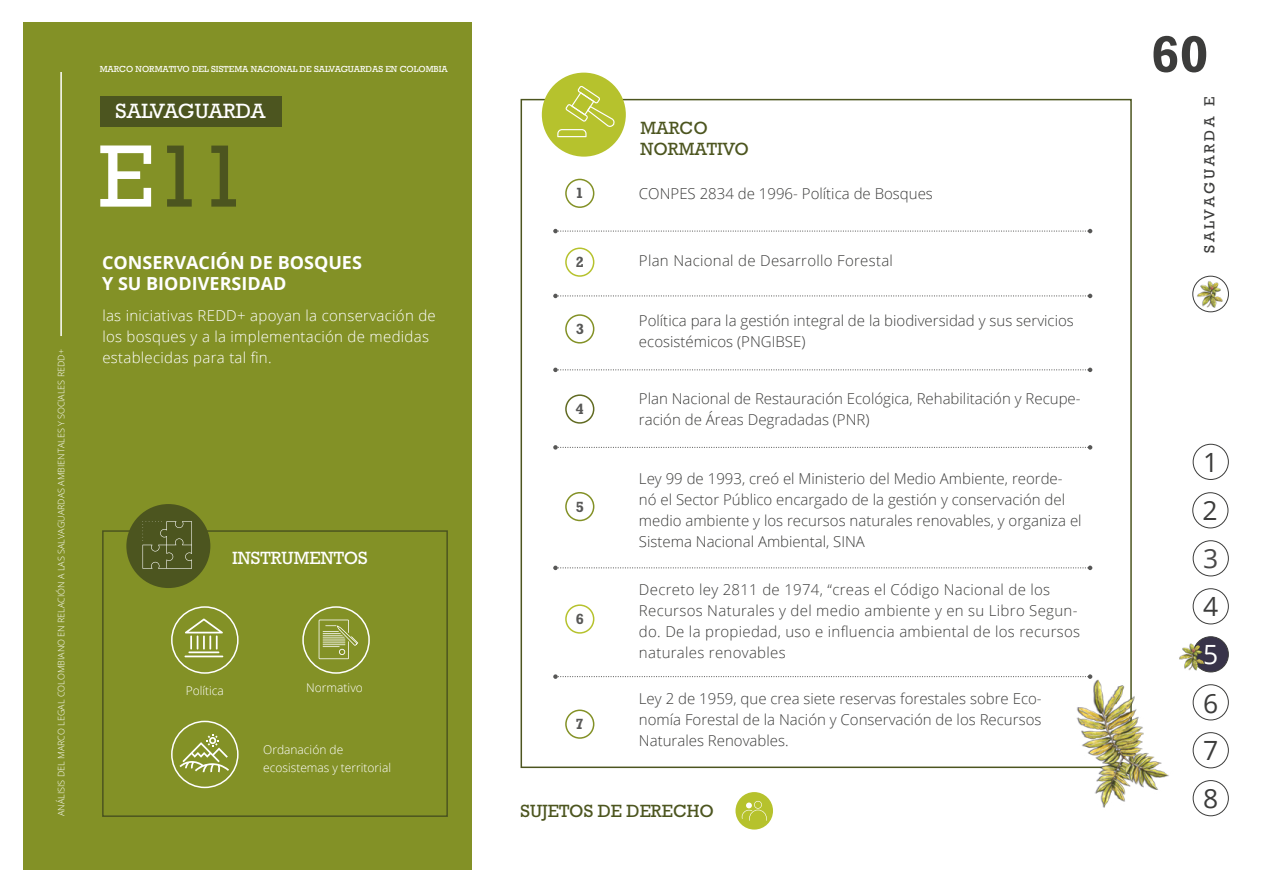
<style>
.page{position:relative;width:1263px;height:893px;background:#fff}
.page>*{position:absolute;margin:0;border:0;box-sizing:border-box;transform-origin:0 0}
.t1{font:90px "Rockwell";color:#4c551f}
.t2{font:700 52.35px "Rockwell";color:#3c3c3b}
.t3{font:26.55px/47.8px "Open Sans";color:#3c3c3b}
.t4{font:26.55px "Open Sans";color:#494848}
.t5{font:26.55px "Open Sans";color:#fff}
.t6{font:21px "Rockwell Std";letter-spacing:-.005em;color:#fff}
.t7{font:700 18px/21px "Open Sans";color:#fff}
.t8{font:18px/21px "Rockwell Std";color:#4c551f}
.t9{font:18px "Rockwell Std";color:#fff}
.t10{font:300 15px/21px "Open Sans";color:#3c3c3b}
.t11{font:300 15px/21px "Open Sans";letter-spacing:.02em;color:#3c3c3b}
.t12{font:300 15px/21px "Open Sans";letter-spacing:.02em;color:#fff}
.t13{font:15px "Rockwell";letter-spacing:.19em;color:#3c3c3b}
.t14{font:700 15px "Rockwell Std";color:#575756}
.t15{font:300 12px/18px "Open Sans";color:#fff}
.t16{font:300 9px "Open Sans";color:#fff}
.t17{font:9px "Rockwell";color:#fff}
.s1{color:#fff}
</style>
<div class="page">
<div style="left:24px;top:22px;width:448px;height:848px;background:#839126"></div>
<hr style="left:60px;top:72px;width:2px;height:264px;background:#fff">
<div style="left:1193px;top:444px;width:35px;height:36px;border:1px solid #3c3c3b;border-radius:50%"></div>
<div style="left:1193px;top:540px;width:35px;height:36px;border:1px solid #3c3c3b;border-radius:50%"></div>
<div style="left:1193px;top:637px;width:35px;height:35px;background:#383349;border-radius:50%"></div>
<div style="left:1193px;top:636px;width:35px;height:36px;border:1px solid #3c3c3b;border-radius:50%"></div>
<div style="left:1193px;top:732px;width:35px;height:36px;border:1px solid #3c3c3b;border-radius:50%"></div>
<div style="left:1193px;top:780px;width:35px;height:36px;border:1px solid #3c3c3b;border-radius:50%"></div>
<div style="left:1193px;top:588px;width:35px;height:36px;border:1px solid #3c3c3b;border-radius:50%"></div>
<div style="left:1193px;top:684px;width:35px;height:36px;border:1px solid #3c3c3b;border-radius:50%"></div>
<div style="left:1192px;top:492px;width:36px;height:36px;border:1px solid #3c3c3b;border-radius:50%"></div>
<img style="left:1179px;top:643px;width:31px;height:29px">
<div style="left:1192px;top:276px;width:37px;height:36px;border:1px solid #3c3c3b;border-radius:50%"></div>
<img style="left:1192px;top:276px;width:36px;height:36px">
<div style="left:100px;top:96px;width:181px;height:30px;background:#4c551f"></div>
<div style="left:102px;top:530px;width:346px;height:287px;border:2px solid #4c551f"></div>
<div style="left:126px;top:504px;width:84px;height:84px;background:#4c551f;border-radius:50%"></div>
<div style="left:171px;top:606px;width:68px;height:68px;border:2px solid #fff;border-radius:50%"></div>
<div style="left:171px;top:721px;width:68px;height:67px;border:2px solid #fff;border-radius:50%"></div>
<div style="left:302px;top:606px;width:68px;height:68px;border:2px solid #fff;border-radius:50%"></div>
<div style="left:542px;top:73px;width:84px;height:84px;background:#b6c22d;border-radius:50%"></div>
<img style="left:1061px;top:676px;width:147px;height:136px">
<div style="left:735px;top:792px;width:38px;height:38px;background:#b6c22d;border-radius:50%"></div>
<svg style="left:553px;top:229px;width:539px;height:4px"></svg>
<svg style="left:553px;top:294px;width:539px;height:4px"></svg>
<svg style="left:553px;top:368px;width:539px;height:4px"></svg>
<svg style="left:553px;top:445px;width:539px;height:5px"></svg>
<svg style="left:553px;top:566px;width:539px;height:4px"></svg>
<svg style="left:553px;top:674px;width:539px;height:5px"></svg>
<div style="left:565px;top:179px;width:29px;height:29px;border:2px solid #839126;border-radius:50%"></div>
<div style="left:565px;top:248px;width:29px;height:29px;border:2px solid #b6c22d;border-radius:50%"></div>
<div style="left:565px;top:604px;width:29px;height:30px;border:2px solid #b6c22d;border-radius:50%"></div>
<div style="left:565px;top:492px;width:29px;height:29px;border:2px solid #839126;border-radius:50%"></div>
<div style="left:565px;top:314px;width:29px;height:30px;border:2px solid #839126;border-radius:50%"></div>
<div style="left:565px;top:394px;width:29px;height:30px;border:2px solid #616b22;border-radius:50%"></div>
<div style="left:565px;top:709px;width:29px;height:30px;border:2px solid #839126;border-radius:50%"></div>
<svg style="left:142px;top:521px;width:50px;height:48px"></svg>
<svg style="left:557px;top:86px;width:58px;height:51px"></svg>
<svg style="left:185px;top:618px;width:38px;height:35px"></svg>
<hr style="left:184px;top:656px;width:39px;height:1px;background:#fff">
<svg style="left:319px;top:620px;width:39px;height:39px"></svg>
<svg style="left:179px;top:734px;width:50px;height:38px"></svg>
<svg style="left:742px;top:801px;width:25px;height:20px"></svg>
<p class="t16" style="left:55px;top:816px;width:468px;rotate:-90deg">ANÁLISIS DEL MARCO LEGAL COLOMBIANO EN RELACIÓN A LAS SALVAGUARDAS AMBIENTALES Y SOCIALES REDD+</p>
<p class="t17" style="left:100px;top:64px;width:350px">MARCO NORMATIVO DEL SISTEMA NACIONAL DE SALVAGUARDAS EN COLOMBIA</p>
<h3 class="t6" style="left:116px;top:99px;width:151px">SALVAGUARDA</h3>
<h1 class="t1" style="left:98px;top:124px;width:151px"><span class="s1">E</span>11</h1>
<p class="t7" style="left:102px;top:252px;width:261px">CONSERVACIÓN DE BOSQUES<br>Y SU BIODIVERSIDAD</p>
<p class="t12" style="left:102px;top:305px;width:335px">las iniciativas REDD+ apoyan la conservación de los bosques y a la implementación de medidas establecidas para tal fin.</p>
<p class="t9" style="left:232px;top:547px;width:137px">INSTRUMENTOS</p>
<p class="t15" style="left:186px;top:681px;width:40px">Política</p>
<p class="t15" style="left:306px;top:679px;width:58px">Normativo</p>
<p class="t15" style="left:263px;top:741px;width:129px">Ordanación de ecosistemas y territorial</p>
<p class="t14" style="left:575px;top:184px;width:10px">1</p>
<p class="t14" style="left:576px;top:253px;width:10px">2</p>
<p class="t14" style="left:576px;top:320px;width:10px">3</p>
<p class="t14" style="left:576px;top:400px;width:10px">4</p>
<p class="t14" style="left:576px;top:498px;width:10px">5</p>
<p class="t14" style="left:576px;top:610px;width:10px">6</p>
<p class="t14" style="left:575px;top:715px;width:10px">7</p>
<p class="t8" style="left:640px;top:117px;width:110px">MARCO<br>NORMATIVO</p>
<p class="t10" style="left:639px;top:183px;width:295px">CONPES 2834 de 1996- Política de Bosques</p>
<p class="t11" style="left:639px;top:249px;width:256px">Plan Nacional de Desarrollo Forestal</p>
<p class="t10" style="left:639px;top:309px;width:436px">Política para la gestión integral de la biodiversidad y sus servicios ecosistémicos (PNGIBSE)</p>
<p class="t10" style="left:639px;top:388px;width:443px">Plan Nacional de Restauración Ecológica, Rehabilitación y Recupe&shy;ración de Áreas Degradadas (PNR)</p>
<p class="t10" style="left:639px;top:467px;width:444px">Ley 99 de 1993, creó el Ministerio del Medio Ambiente, reorde&shy;nó el Sector Público encargado de la gestión y conservación del medio ambiente y los recursos naturales renovables, y organiza el Sistema Nacional Ambiental, SINA</p>
<p class="t11" style="left:639px;top:579px;width:443px">Decreto ley 2811 de 1974, “creas el Código Nacional de los Recursos Naturales y del medio ambiente y en su Libro Segun&shy;do. De la propiedad, uso e influencia ambiental de los recursos naturales renovables</p>
<p class="t10" style="left:639px;top:687px;width:404px;text-align:justify">Ley 2 de 1959, que crea siete reservas forestales sobre Eco&shy;nomía Forestal de la Nación y Conservación de los Recursos Naturales Renovables.</p>
<p class="t8" style="left:520px;top:800px;width:195px">SUJETOS DE DERECHO</p>
<h2 class="t2" style="left:1151px;top:23px;width:59px">60</h2>
<p class="t13" style="left:1201px;top:253px;width:158px;rotate:-90deg">SALVAGUARDA E</p>
<h3 class="t3" style="left:1203px;top:438px;width:17px">1</h3>
<h3 class="t3" style="left:1202px;top:486px;width:17px">2</h3>
<h3 class="t4" style="left:1203px;top:541px;width:17px">3</h3>
<h3 class="t3" style="left:1203px;top:582px;width:17px">4</h3>
<h3 class="t5" style="left:1203px;top:637px;width:17px">5</h3>
<h3 class="t3" style="left:1203px;top:678px;width:17px">6</h3>
<h3 class="t3" style="left:1203px;top:726px;width:17px">7<br>8</h3>
</div>
